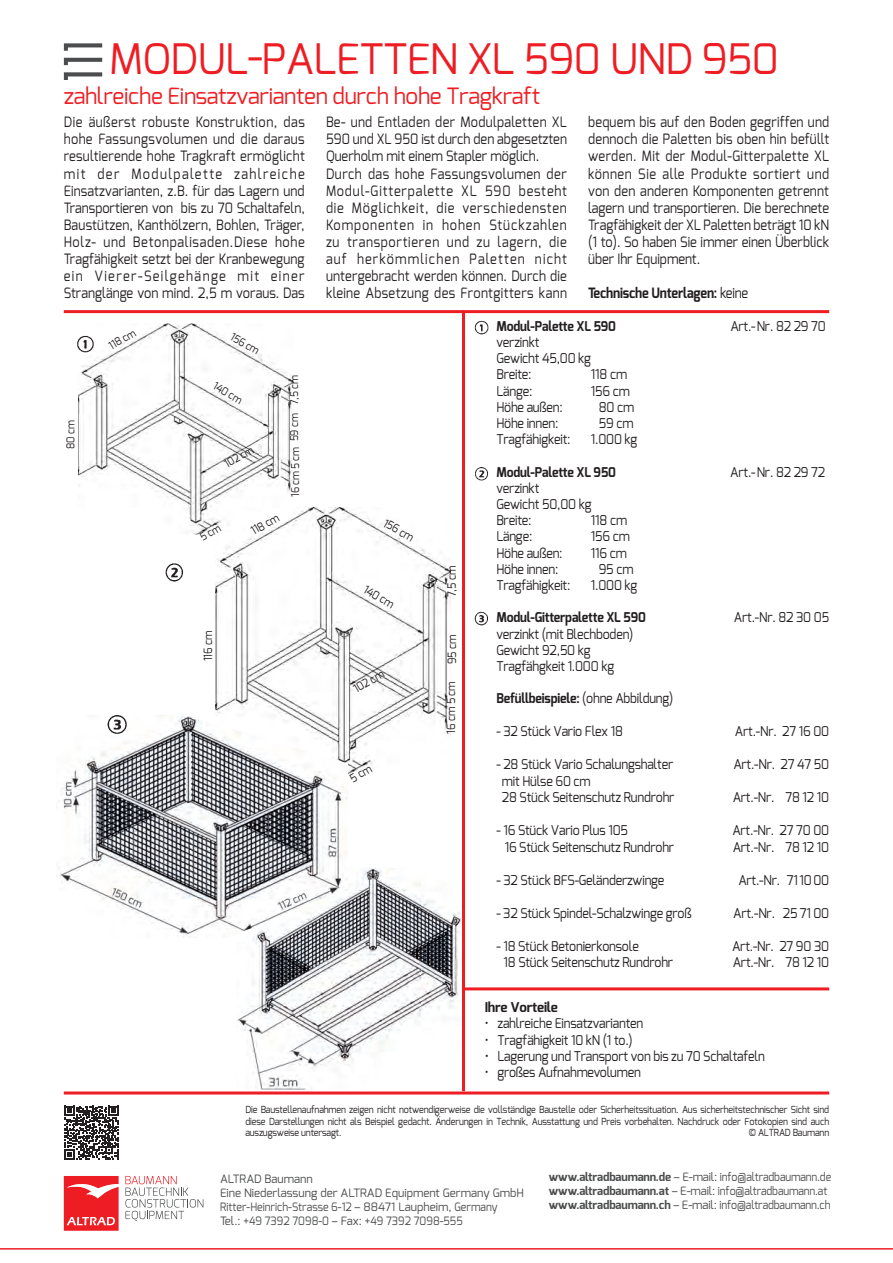
<style>
.page{position:relative;width:893px;height:1263px;background:#fff}
.page>*{position:absolute;margin:0;border:0;box-sizing:border-box;transform-origin:0 0}
.t1{font:42px "Exo";letter-spacing:-.015em;color:#ee1d23}
.t2{font:22.5px "Exo";letter-spacing:-.015em;color:#ee1d23}
.t3{font:14.25px/17.1px "Exo";letter-spacing:.025em;color:#231f20;text-align:justify;scale:.9 1}
.t4{font:700 14.25px "Exo";letter-spacing:-.015em;color:#231f20;scale:.9 1}
.t5{font:13.5px/16.2px "Exo";letter-spacing:-.015em;color:#231f20;scale:.92 1}
.t6{font:700 13.5px "Exo";letter-spacing:-.015em;color:#231f20;scale:.92 1}
.t7{font:13.5px "Exo";letter-spacing:-.015em;color:#231f20}
.t8{font:700 13.5px "Exo";letter-spacing:-.015em;color:#231f20}
.t9{font:11.55px/14.1px "Exo";color:#4b4c4d}
.t10{font:11.4px "Exo";letter-spacing:-.015em;color:#231f20;scale:.92 1}
.t11{font:10.8px "Exo";letter-spacing:-.015em;color:#231f20;scale:.92 1}
.t12{font:9.75px/11.7px "Exo";letter-spacing:-.015em;color:#231f20;text-align:justify;scale:.92 1}
.s1{font-weight:400}
.s2{font-weight:700}
</style>
<div class="page">
<img style="left:237px;top:868px;width:224px;height:222px">
<hr style="left:64px;top:310px;width:765px;height:3px;background:#ee1d23">
<hr style="left:462px;top:311px;width:3px;height:780px;background:#ee1d23">
<img style="left:474px;top:320px;width:15px;height:15px">
<img style="left:475px;top:467px;width:13px;height:14px">
<hr style="left:64px;top:1091px;width:765px;height:3px;background:#ee1d23">
<img style="left:474px;top:611px;width:14px;height:15px">
<hr style="left:0;top:1248px;width:893px;height:1px;background:#ee1d23">
<svg style="left:64px;top:1176px;width:55px;height:55px;background:#f04146"></svg>
<svg style="left:125px;top:1176px;width:78px;height:45px"></svg>
<svg style="left:65px;top:1106px;width:53px;height:53px"></svg>
<hr style="left:465px;top:987px;width:364px;height:3px;background:#ee1d23">
<svg style="left:64px;top:43px;width:38px;height:8px"></svg>
<svg style="left:64px;top:58px;width:38px;height:7px"></svg>
<svg style="left:64px;top:72px;width:38px;height:8px"></svg>
<img style="left:215px;top:508px;width:236px;height:267px">
<img style="left:165px;top:563px;width:18px;height:19px">
<img style="left:78px;top:323px;width:215px;height:211px">
<img style="left:77px;top:335px;width:18px;height:19px">
<img style="left:60px;top:715px;width:288px;height:223px">
<img style="left:105px;top:715px;width:22px;height:21px">
<svg style="left:349px;top:766px;width:23px;height:10px"></svg>
<svg style="left:200px;top:526px;width:21px;height:15px"></svg>
<h1 class="t1" style="left:110px;top:32px;width:671px">MODUL-PALETTEN XL 590 UND 950</h1>
<h2 class="t2" style="left:64px;top:81px;width:478px">zahlreiche Einsatzvarianten durch hohe Tragkraft</h2>
<p class="t3" style="left:64px;top:114px;width:269px">Die äußerst robuste Konstruktion, das hohe Fassungsvolumen und die daraus resultierende hohe Tragkraft ermöglicht mit der Modulpalette zahlreiche Einsatzvarianten, z.B. für das Lagern und Transportieren von bis zu 70 Schaltafeln, Baustützen, Kanthölzern, Bohlen, Träger, Holz- und Betonpalisaden.Diese hohe Tragfähigkeit setzt bei der Kranbewegung ein Vierer-Seilgehänge mit einer Stranglänge von mind. 2,5 m voraus. Das</p>
<p class="t3" style="left:326px;top:114px;width:269px;text-align:left">Be- und Entladen der Modulpaletten XL 590 und XL 950 ist durch den abgesetzten Querholm mit einem Stapler möglich.<br>Durch das hohe Fassungsvolumen der Modul-Gitterpalette XL 590 besteht die Möglichkeit, die verschiedensten Komponenten in hohen Stückzahlen zu transportieren und zu lagern, die auf herkömmlichen Paletten nicht untergebracht werden können. Durch die kleine Absetzung des Frontgitters kann</p>
<p class="t3" style="left:588px;top:114px;width:269px">bequem bis auf den Boden gegriffen und dennoch die Paletten bis oben hin befüllt werden. Mit der Modul-Gitterpalette XL können Sie alle Produkte sortiert und von den anderen Komponenten getrennt lagern und transportieren. Die berechnete Tragfähigkeit der XL Paletten beträgt 10 kN (1 to). So haben Sie immer einen Überblick über Ihr Equipment.</p>
<p class="t4" style="left:588px;top:284px;width:179px">Technische Unterlagen: <span class="s1">keine</span></p>
<p class="t6" style="left:496px;top:317px;width:132px">Modul-Palette XL 590</p>
<p class="t5" style="left:730px;top:318px;width:105px">Art.-Nr. 82 29 70</p>
<p class="t5" style="left:496px;top:334px;width:104px">verzinkt<br>Gewicht 45,00 kg<br>Breite:</p>
<p class="t11" style="left:106px;top:340px;width:33px;rotate:-30deg">118 cm</p>
<p class="t11" style="left:235px;top:330px;width:36px;rotate:30deg">156 cm</p>
<p class="t5" style="left:591px;top:366px;width:41px">118 cm</p>
<p class="t11" style="left:287px;top:405px;width:34px;rotate:-90deg">7,5 cm</p>
<p class="t11" style="left:218px;top:379px;width:36px;rotate:30deg">140 cm</p>
<p class="t5" style="left:496px;top:383px;width:41px">Länge:</p>
<p class="t5" style="left:591px;top:383px;width:44px">156 cm</p>
<p class="t5" style="left:496px;top:399px;width:74px">Höhe außen:</p>
<p class="t5" style="left:599px;top:399px;width:40px">80 cm</p>
<p class="t5" style="left:496px;top:415px;width:69px">Höhe innen:</p>
<p class="t5" style="left:599px;top:415px;width:39px">59 cm</p>
<p class="t5" style="left:496px;top:431px;width:82px">Tragfähigkeit:</p>
<p class="t5" style="left:591px;top:431px;width:52px">1.000 kg</p>
<p class="t6" style="left:496px;top:463px;width:132px">Modul-Palette XL 950</p>
<p class="t5" style="left:730px;top:464px;width:105px">Art.-Nr. 82 29 72</p>
<p class="t5" style="left:496px;top:480px;width:105px">verzinkt<br>Gewicht 50,00 kg<br>Breite:</p>
<p class="t11" style="left:64px;top:449px;width:32px;rotate:-90deg">80 cm</p>
<p class="t11" style="left:287px;top:441px;width:32px;rotate:-90deg">59 cm</p>
<p class="t11" style="left:222px;top:459px;width:36px;rotate:-30deg">102 cm</p>
<p class="t11" style="left:288px;top:497px;width:55px;rotate:-90deg">16 cm 5 cm</p>
<p class="t10" style="left:248px;top:525px;width:35px;rotate:-30deg">118 cm</p>
<p class="t5" style="left:591px;top:512px;width:41px">118 cm</p>
<p class="t10" style="left:388px;top:516px;width:38px;rotate:30deg">156 cm</p>
<p class="t5" style="left:496px;top:528px;width:41px">Länge:</p>
<p class="t5" style="left:591px;top:528px;width:44px">156 cm</p>
<p class="t5" style="left:496px;top:545px;width:74px">Höhe außen:</p>
<p class="t5" style="left:591px;top:545px;width:41px">116 cm</p>
<p class="t5" style="left:496px;top:561px;width:69px">Höhe innen:</p>
<p class="t5" style="left:599px;top:561px;width:39px">95 cm</p>
<p class="t5" style="left:496px;top:577px;width:82px">Tragfähigkeit:</p>
<p class="t5" style="left:591px;top:577px;width:52px">1.000 kg</p>
<p class="t6" style="left:496px;top:609px;width:164px">Modul-Gitterpalette XL 590</p>
<p class="t5" style="left:734px;top:609px;width:105px">Art.-Nr. 82 30 05</p>
<p class="t5" style="left:496px;top:626px;width:150px">verzinkt (mit Blechboden)<br>Gewicht 92,50 kg<br>Tragfähgkeit 1.000 kg</p>
<p class="t6" style="left:496px;top:690px;width:194px">Befüllbeispiele: <span class="s1">(ohne Abbildung)</span></p>
<p class="t5" style="left:496px;top:723px;width:139px">- 32 Stück Vario Flex 18</p>
<p class="t5" style="left:735px;top:723px;width:104px">Art.-Nr. 27 16 00</p>
<p class="t5" style="left:496px;top:756px;width:194px">- 28 Stück Vario Schalungshalter</p>
<p class="t5" style="left:733px;top:756px;width:106px">Art.-Nr. 27 47 50</p>
<p class="t5" style="left:502px;top:772px;width:189px">mit Hülse 60 cm<br>28 Stück Seitenschutz Rundrohr</p>
<p class="t10" style="left:444px;top:597px;width:36px;rotate:-90deg">7,5 cm</p>
<p class="t10" style="left:368px;top:582px;width:38px;rotate:30deg">140 cm</p>
<p class="t10" style="left:201px;top:661px;width:35px;rotate:-90deg">116 cm</p>
<p class="t10" style="left:445px;top:664px;width:34px;rotate:-90deg">95 cm</p>
<p class="t10" style="left:351px;top:683px;width:38px;rotate:-30deg">102 cm</p>
<p class="t10" style="left:444px;top:734px;width:58px;rotate:-90deg">16 cm 5 cm</p>
<p class="t5" style="left:733px;top:789px;width:106px">Art.-Nr. 78 12 10</p>
<p class="t5" style="left:496px;top:822px;width:144px">- 16 Stück Vario Plus 105</p>
<p class="t5" style="left:732px;top:822px;width:107px">Art.-Nr. 27 70 00</p>
<p class="t5" style="left:505px;top:839px;width:186px">16 Stück Seitenschutz Rundrohr</p>
<p class="t5" style="left:733px;top:839px;width:106px">Art.-Nr. 78 12 10</p>
<p class="t5" style="left:496px;top:872px;width:184px">- 32 Stück BFS-Geländerzwinge</p>
<p class="t5" style="left:738px;top:872px;width:100px">Art.-Nr. 71 10 00</p>
<p class="t5" style="left:496px;top:905px;width:213px">- 32 Stück Spindel-Schalzwinge groß</p>
<p class="t5" style="left:733px;top:905px;width:106px">Art.-Nr. 25 71 00</p>
<p class="t5" style="left:496px;top:938px;width:156px">- 18 Stück Betonierkonsole</p>
<p class="t5" style="left:732px;top:938px;width:107px">Art.-Nr. 27 90 30</p>
<p class="t5" style="left:504px;top:954px;width:186px">18 Stück Seitenschutz Rundrohr</p>
<p class="t5" style="left:733px;top:954px;width:106px">Art.-Nr. 78 12 10</p>
<p class="t8" style="left:485px;top:999px;width:75px">Ihre Vorteile</p>
<p class="t5" style="left:485px;top:1015px;width:174px">• zahlreiche Einsatzvarianten</p>
<p class="t5" style="left:485px;top:1032px;width:162px">• Tragfähigkeit 10 kN (1 to.)</p>
<p class="t7" style="left:485px;top:1047px;width:282px">• Lagerung und Transport von bis zu 70 Schaltafeln</p>
<p class="t5" style="left:485px;top:1064px;width:171px">• großes Aufnahmevolumen</p>
<p class="t12" style="left:245px;top:1103px;width:636px">Die Baustellenaufnahmen zeigen nicht notwendigerweise die vollständige Baustelle oder Sicherheitssituation. Aus sicherheitstechnischer Sicht sind diese Darstellungen nicht als Beispiel gedacht. Änderungen in Technik, Ausstattung und Preis vorbehalten. Nachdruck oder Fotokopien sind auch auszugsweise untersagt.</p>
<p class="t12" style="left:749px;top:1127px;width:89px">© ALTRAD Baumann</p>
<p class="t9" style="left:220px;top:1172px;width:305px">ALTRAD Baumann<br>Eine Niederlassung der ALTRAD Equipment Germany GmbH Ritter-Heinrich-Strasse 6-12 – 88471 Laupheim, Germany<br>Tel.: +49 7392 7098-0 – Fax: +49 7392 7098-555</p>
<p class="t9" style="left:549px;top:1170px;width:284px"><span class="s2">www.altradbaumann.de</span> – E-mail: info@altradbaumann.de <span class="s2">www.altradbaumann.at</span> – E-mail: info@altradbaumann.at <span class="s2">www.altradbaumann.ch</span> – E-mail: info@altradbaumann.ch</p>
</div>
